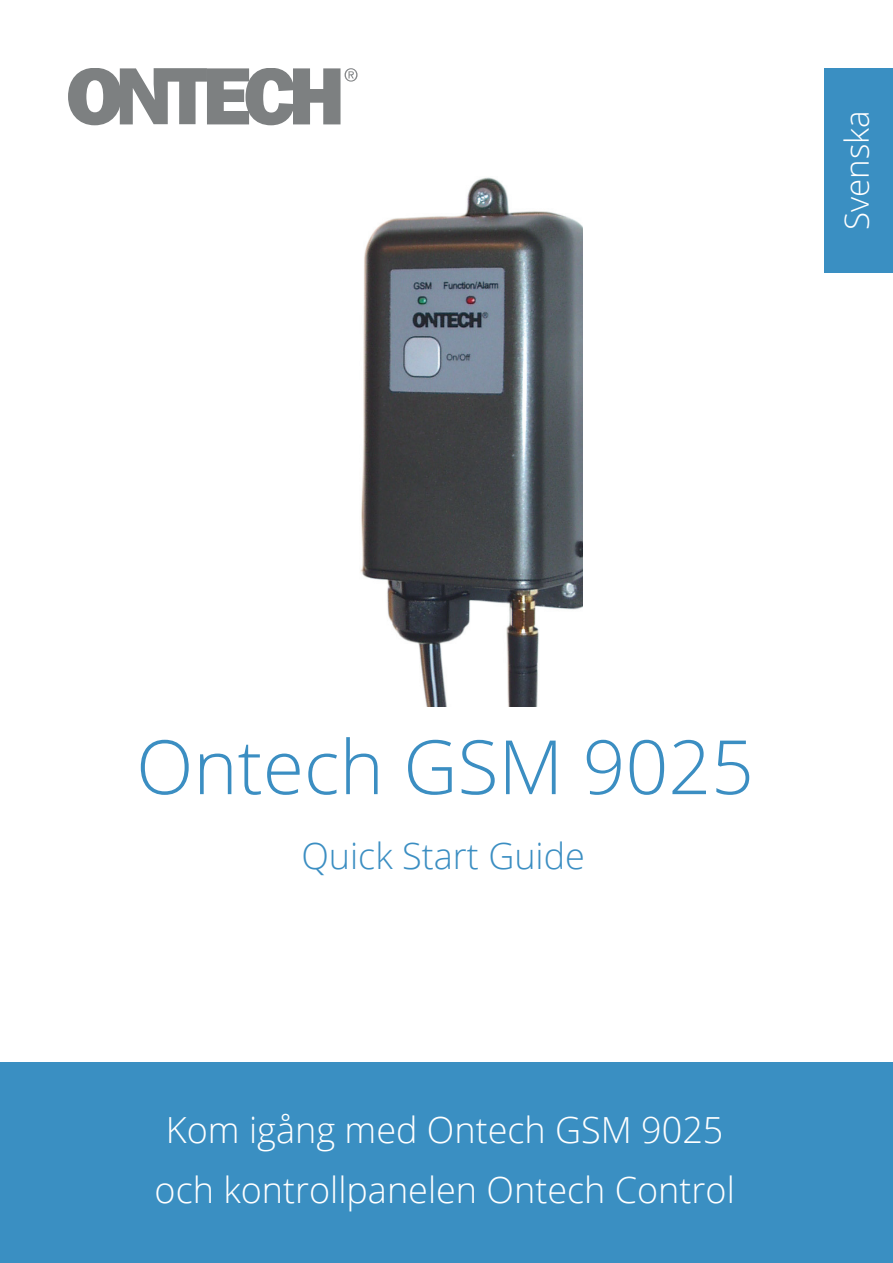
<style>
.page{position:relative;width:893px;height:1263px;background:#fff}
.page>*{position:absolute;margin:0;border:0;box-sizing:border-box;transform-origin:0 0}
.t1{font:300 75px "Open Sans";color:#3b8ec2}
.t2{font:300 36px/60px "Open Sans";color:#fff;text-align:center}
.t3{font:300 36px "Open Sans";color:#3b8ec2}
.t4{font:300 33px "Open Sans";color:#fff}
</style>
<div class="page">
<img style="left:360px;top:177px;width:222px;height:530px">
<div style="left:0;top:1062px;width:893px;height:201px;background:#3a8fc2"></div>
<div style="left:825px;top:68px;width:68px;height:204px;background:#3a8fc2"></div>
<svg style="left:68px;top:68px;width:290px;height:57px"></svg>
<p class="t4" style="left:834px;top:230px;width:121px;rotate:-90deg">Svenska</p>
<h1 class="t1" style="left:136px;top:715px;width:619px">Ontech GSM 9025</h1>
<p class="t3" style="left:301px;top:831px;width:285px">Quick Start Guide</p>
<p class="t2" style="left:155px;top:1099px;width:582px">Kom igång med Ontech GSM 9025 och kontrollpanelen Ontech Control</p>
</div>
